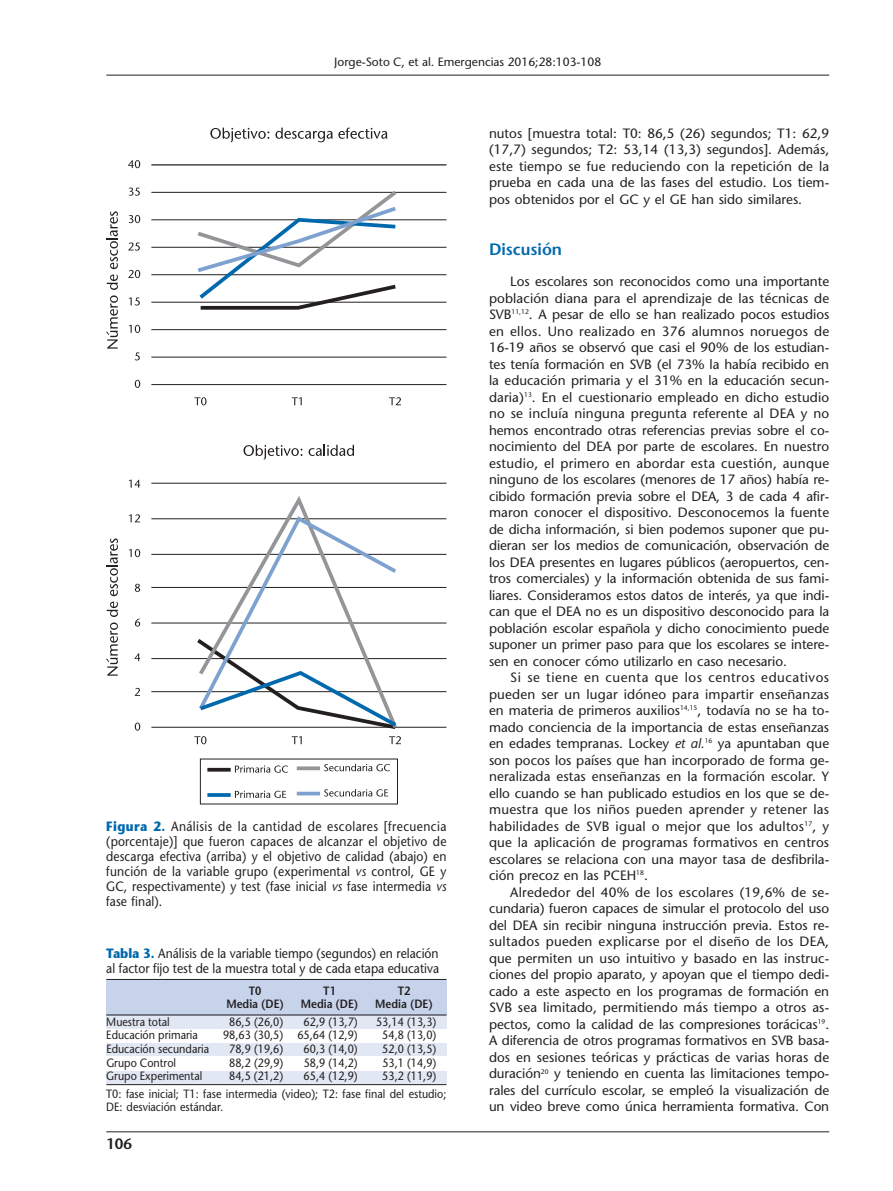
<style>
.page{position:relative;width:893px;height:1191px;background:#fff}
.page>*{position:absolute;margin:0;border:0;box-sizing:border-box;transform-origin:0 0}
.t1{font:600 16.5px "Stone Sans";color:#0069ae}
.t2{font:600 15px "Stone Sans";color:#231f20}
.t3{font:13.5px/16.5px "Stone Sans";color:#231f20;text-align:justify}
.t4{font:13.5px/15px "Stone Sans";color:#231f20;text-align:justify;scale:.9 1}
.t5{font:12px/17.7px "Stone Sans";color:#231f20;scale:.9 1}
.t6{font:12px "Stone Sans";color:#231f20}
.t7{font:600 12px "Stone Sans";color:#231f20;scale:.9 1}
.s1{font-weight:700;color:#0069ae}
.s2{font-style:italic}
</style>
<div class="page">
<hr style="left:106px;top:75px;width:723px;height:1px;background:#231f20">
<hr style="left:106px;top:1131px;width:723px;height:1px;background:#231f20">
<svg style="left:106px;top:211px;width:12px;height:137px"></svg>
<svg style="left:106px;top:538px;width:12px;height:137px"></svg>
<svg style="left:194px;top:397px;width:12px;height:8px"></svg>
<svg style="left:292px;top:397px;width:10px;height:8px"></svg>
<svg style="left:389px;top:397px;width:12px;height:8px"></svg>
<svg style="left:129px;top:479px;width:11px;height:8px"></svg>
<svg style="left:129px;top:514px;width:11px;height:8px"></svg>
<svg style="left:129px;top:549px;width:11px;height:8px"></svg>
<svg style="left:135px;top:584px;width:5px;height:8px"></svg>
<svg style="left:135px;top:618px;width:5px;height:8px"></svg>
<svg style="left:135px;top:653px;width:5px;height:8px"></svg>
<svg style="left:135px;top:688px;width:5px;height:8px"></svg>
<svg style="left:135px;top:722px;width:5px;height:8px"></svg>
<svg style="left:128px;top:160px;width:12px;height:8px"></svg>
<svg style="left:129px;top:187px;width:11px;height:9px"></svg>
<svg style="left:129px;top:215px;width:11px;height:8px"></svg>
<svg style="left:128px;top:242px;width:12px;height:9px"></svg>
<svg style="left:128px;top:270px;width:12px;height:8px"></svg>
<svg style="left:129px;top:297px;width:11px;height:8px"></svg>
<svg style="left:129px;top:325px;width:11px;height:8px"></svg>
<svg style="left:135px;top:352px;width:5px;height:8px"></svg>
<svg style="left:135px;top:380px;width:5px;height:8px"></svg>
<hr style="left:151px;top:164px;width:295px;height:1px;background:#231f20">
<svg style="left:210px;top:128px;width:59px;height:14px"></svg>
<svg style="left:275px;top:128px;width:112px;height:14px"></svg>
<svg style="left:243px;top:445px;width:59px;height:14px"></svg>
<svg style="left:309px;top:445px;width:45px;height:11px"></svg>
<hr style="left:151px;top:192px;width:295px;height:1px;background:#231f20">
<hr style="left:151px;top:219px;width:295px;height:1px;background:#231f20">
<hr style="left:151px;top:247px;width:295px;height:1px;background:#231f20">
<hr style="left:151px;top:274px;width:295px;height:1px;background:#231f20">
<hr style="left:151px;top:302px;width:295px;height:1px;background:#231f20">
<hr style="left:151px;top:329px;width:295px;height:1px;background:#231f20">
<hr style="left:151px;top:357px;width:295px;height:1px;background:#231f20">
<hr style="left:151px;top:384px;width:295px;height:1px;background:#231f20">
<hr style="left:151px;top:483px;width:295px;height:1px;background:#231f20">
<hr style="left:151px;top:518px;width:295px;height:1px;background:#231f20">
<hr style="left:151px;top:554px;width:295px;height:1px;background:#231f20">
<hr style="left:151px;top:587px;width:295px;height:1px;background:#231f20">
<hr style="left:151px;top:622px;width:295px;height:1px;background:#231f20">
<hr style="left:151px;top:658px;width:295px;height:1px;background:#231f20">
<hr style="left:151px;top:691px;width:295px;height:1px;background:#231f20">
<hr style="left:151px;top:727px;width:295px;height:1px;background:#231f20">
<svg style="left:193px;top:513px;width:208px;height:231px"></svg>
<svg style="left:194px;top:191px;width:207px;height:119px"></svg>
<svg style="left:235px;top:765px;width:53px;height:7px"></svg>
<hr style="left:207px;top:768px;width:24px;height:3px;background:#231f20">
<svg style="left:324px;top:764px;width:66px;height:7px"></svg>
<svg style="left:297px;top:766px;width:23px;height:4px"></svg>
<svg style="left:235px;top:790px;width:51px;height:8px"></svg>
<svg style="left:207px;top:793px;width:24px;height:4px"></svg>
<svg style="left:324px;top:789px;width:64px;height:7px"></svg>
<svg style="left:297px;top:791px;width:23px;height:4px"></svg>
<div style="left:106px;top:1043px;width:340px;height:12px;background:#e1e7f3"></div>
<div style="left:106px;top:1071px;width:340px;height:12px;background:#e1e7f3"></div>
<div style="left:106px;top:1015px;width:340px;height:13px;background:#e1e7f3"></div>
<div style="left:106px;top:979px;width:340px;height:36px;background:#c7d3ea"></div>
<hr style="left:106px;top:979px;width:340px;height:1px;background:#231f20">
<hr style="left:106px;top:1014px;width:340px;height:1px;background:#231f20">
<hr style="left:106px;top:1084px;width:340px;height:1px;background:#231f20">
<p class="t6" style="left:334px;top:57px;width:269px">Jorge-Soto C, et al. Emergencias 2016;28:103-108</p>
<p class="t4" style="left:106px;top:820px;width:379px"><span class="s1">Figura 2.</span> Análisis de la cantidad de escolares [frecuencia (porcentaje)] que fueron capaces de alcanzar el objetivo de descarga efectiva (arriba) y el objetivo de calidad (abajo) en función de la variable grupo (experimental <span class="s2">vs</span> control, GE y GC, respectivamente) y test (fase inicial <span class="s2">vs</span> fase intermedia <span class="s2">vs </span>fase final).</p>
<p class="t4" style="left:106px;top:947px;width:371px"><span class="s1">Tabla 3.</span> Análisis de la variable tiempo (segundos) en relación al factor fijo test de la muestra total y de cada etapa educativa</p>
<p class="t7" style="left:249px;top:986px;width:16px">T0</p>
<p class="t7" style="left:323px;top:986px;width:16px">T1</p>
<p class="t7" style="left:398px;top:986px;width:16px">T2</p>
<p class="t7" style="left:226px;top:999px;width:65px">Media (DE)</p>
<p class="t7" style="left:301px;top:999px;width:65px">Media (DE)</p>
<p class="t7" style="left:375px;top:999px;width:65px">Media (DE)</p>
<p class="t5" style="left:106px;top:1014px;width:72px">Muestra total</p>
<p class="t5" style="left:229px;top:1014px;width:62px">86,5 (26,0)</p>
<p class="t5" style="left:304px;top:1014px;width:62px">62,9 (13,7)</p>
<p class="t5" style="left:376px;top:1014px;width:68px">53,14 (13,3)</p>
<p class="t5" style="left:106px;top:1027px;width:103px">Educación primaria</p>
<p class="t5" style="left:223px;top:1027px;width:151px">98,63 (30,5) 65,64 (12,9)</p>
<p class="t5" style="left:382px;top:1027px;width:62px">54,8 (13,0)</p>
<p class="t5" style="left:106px;top:1041px;width:116px">Educación secundaria</p>
<p class="t5" style="left:229px;top:1041px;width:62px">78,9 (19,6)</p>
<p class="t5" style="left:304px;top:1041px;width:62px">60,3 (14,0)</p>
<p class="t5" style="left:382px;top:1041px;width:62px">52,0 (13,5)</p>
<p class="t5" style="left:106px;top:1054px;width:79px">Grupo Control</p>
<p class="t5" style="left:229px;top:1054px;width:62px">88,2 (29,9)</p>
<p class="t5" style="left:304px;top:1054px;width:62px">58,9 (14,2)</p>
<p class="t5" style="left:382px;top:1054px;width:62px">53,1 (14,9)</p>
<p class="t5" style="left:106px;top:1068px;width:108px">Grupo Experimental</p>
<p class="t5" style="left:229px;top:1068px;width:62px">84,5 (21,2)</p>
<p class="t5" style="left:304px;top:1068px;width:62px">65,4 (12,9)</p>
<p class="t5" style="left:106px;top:1068px;width:379px;text-indent:276px">53,2 (11,9)<br>T0: fase inicial; T1: fase intermedia (video); T2: fase final del estudio;</p>
<p class="t5" style="left:106px;top:1099px;width:131px">DE: desviación estándar.</p>
<p class="t2" style="left:106px;top:1138px;width:27px">106</p>
<p class="t3" style="left:489px;top:126px;width:342px">nutos [muestra total: T0: 86,5 (26) segundos; T1: 62,9 (17,7) segundos; T2: 53,14 (13,3) segundos]. Además, este tiempo se fue reduciendo con la repetición de la prueba en cada una de las fases del estudio. Los tiem&shy;pos obtenidos por el GC y el GE han sido similares.</p>
<p class="t1" style="left:489px;top:242px;width:75px">Discusión</p>
<p class="t3" style="left:489px;top:274px;width:342px;text-indent:21px">Los escolares son reconocidos como una importante población diana para el aprendizaje de las técnicas de SVB<sup>11,12</sup>. A pesar de ello se han realizado pocos estudios en ellos. Uno realizado en 376 alumnos noruegos de 16-19 años se observó que casi el 90% de los estudian&shy;tes tenía formación en SVB (el 73% la había recibido en la educación primaria y el 31% en la educación secun&shy;daria)<sup>13</sup>. En el cuestionario empleado en dicho estudio no se incluía ninguna pregunta referente al DEA y no hemos encontrado otras referencias previas sobre el co&shy;nocimiento del DEA por parte de escolares. En nuestro estudio, el primero en abordar esta cuestión, aunque ninguno de los escolares (menores de 17 años) había re&shy;cibido formación previa sobre el DEA, 3 de cada 4 afir&shy;maron conocer el dispositivo. Desconocemos la fuente de dicha información, si bien podemos suponer que pu&shy;dieran ser los medios de comunicación, observación de los DEA presentes en lugares públicos (aeropuertos, cen&shy;tros comerciales) y la información obtenida de sus fami&shy;liares. Consideramos estos datos de interés, ya que indi&shy;can que el DEA no es un dispositivo desconocido para la población escolar española y dicho conocimiento puede suponer un primer paso para que los escolares se intere&shy;sen en conocer cómo utilizarlo en caso necesario.</p>
<p class="t3" style="left:489px;top:670px;width:342px;text-indent:21px">Si se tiene en cuenta que los centros educativos pueden ser un lugar idóneo para impartir enseñanzas en materia de primeros auxilios<sup>14,15</sup>, todavía no se ha to&shy;mado conciencia de la importancia de estas enseñanzas en edades tempranas. Lockey <span class="s2">et al.</span><sup>16</sup> ya apuntaban que son pocos los países que han incorporado de forma ge&shy;neralizada estas enseñanzas en la formación escolar. Y ello cuando se han publicado estudios en los que se de&shy;muestra que los niños pueden aprender y retener las habilidades de SVB igual o mejor que los adultos<sup>17</sup>, y que la aplicación de programas formativos en centros escolares se relaciona con una mayor tasa de desfibrila&shy;ción precoz en las PCEH<sup>18</sup>.</p>
<p class="t3" style="left:489px;top:885px;width:342px;text-indent:21px">Alrededor del 40% de los escolares (19,6% de se&shy;cundaria) fueron capaces de simular el protocolo del uso del DEA sin recibir ninguna instrucción previa. Estos re&shy;sultados pueden explicarse por el diseño de los DEA, que permiten un uso intuitivo y basado en las instruc&shy;ciones del propio aparato, y apoyan que el tiempo dedi&shy;cado a este aspecto en los programas de formación en SVB sea limitado, permitiendo más tiempo a otros as&shy;pectos, como la calidad de las compresiones torácicas<sup>19</sup>.<br>A diferencia de otros programas formativos en SVB basa&shy;dos en sesiones teóricas y prácticas de varias horas de duración<sup>20</sup> y teniendo en cuenta las limitaciones tempo&shy;rales del currículo escolar, se empleó la visualización de un video breve como única herramienta formativa. Con</p>
</div>
